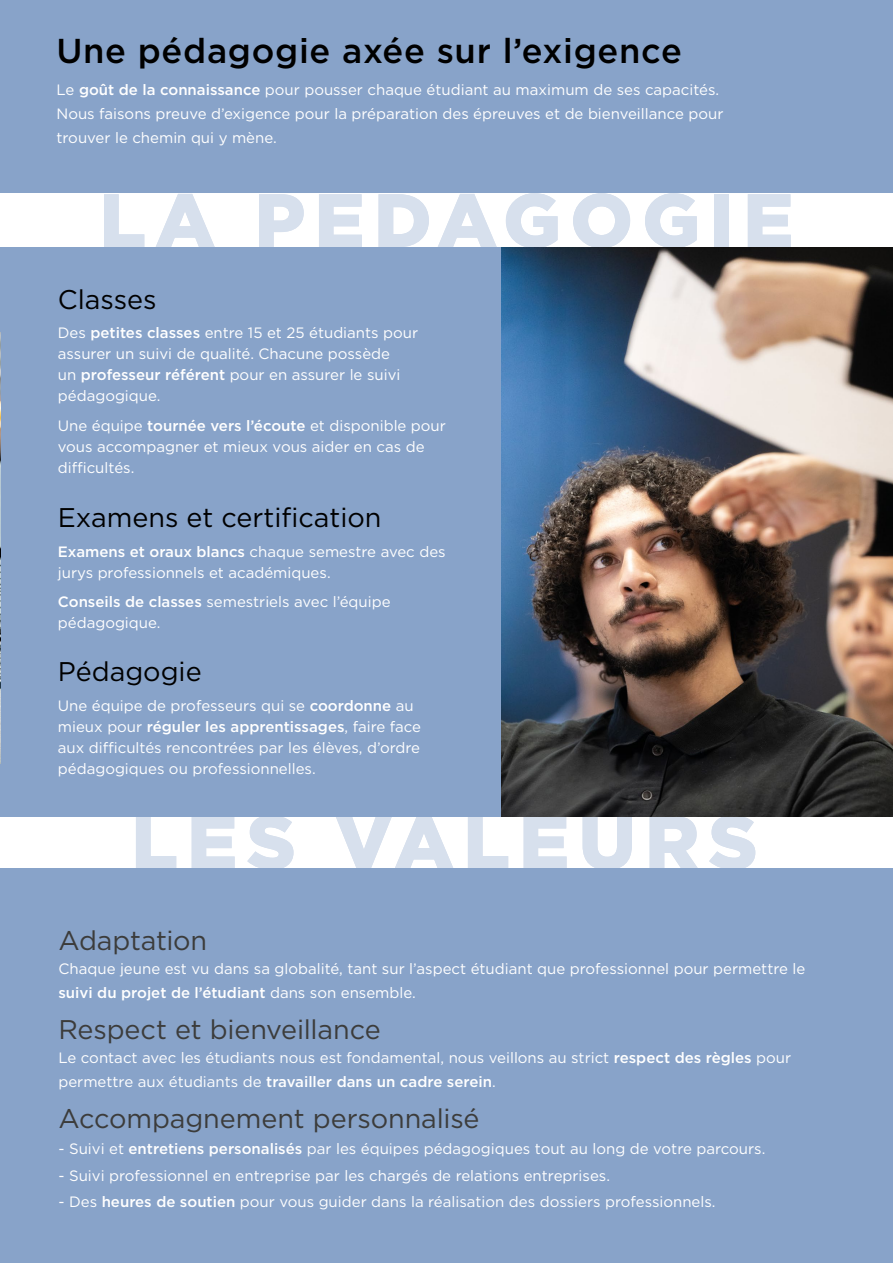
<style>
.page{position:relative;width:893px;height:1263px;background:#fff}
.page>*{position:absolute;margin:0;border:0;box-sizing:border-box;transform-origin:0 0}
.t1{font:900 75.6px "Gotham";letter-spacing:.12em;color:#d7e0ed}
.t2{font:500 34.5px "Gotham";letter-spacing:.02em;color:#000}
.t3{font:27px "Gotham";letter-spacing:-.005em;color:#3c3c3b}
.t4{font:27px "Gotham";color:#000}
.t5{font:15px/21px "Gotham";color:#fff}
.s1{font-weight:500}
</style>
<div class="page">
<div style="left:0;top:0;width:893px;height:193px;background:#88a3c9"></div>
<div style="left:0;top:247px;width:893px;height:569px;background:#88a3c9"></div>
<div style="left:0;top:868px;width:893px;height:395px;background:#88a3c9"></div>
<img style="left:501px;top:247px;width:392px;height:569px">
<img style="left:0;top:333px;width:1px;height:430px">
<h2 class="t2" style="left:56px;top:28px;width:627px">Une pédagogie axée sur l’exigence</h2>
<p class="t5" style="left:57px;top:77px;width:668px;line-height:24px">Le <span class="s1">goût de la connaissance</span> pour pousser chaque étudiant au maximum de ses capacités.<br>Nous faisons preuve d’exigence pour la préparation des épreuves et de bienveillance pour trouver le chemin qui y mène.</p>
<h1 class="t1" style="left:99px;top:168px;width:696px">LA PEDAGOGIE</h1>
<h3 class="t4" style="left:58px;top:282px;width:100px">Classes</h3>
<p class="t5" style="left:58px;top:322px;width:362px">Des <span class="s1">petites classes</span> entre 15 et 25 étudiants pour assurer un suivi de qualité. Chacune possède<br>un <span class="s1">professeur référent</span> pour en assurer le suivi pédagogique.</p>
<p class="t5" style="left:58px;top:414px;width:390px">Une équipe <span class="s1">tournée vers l’écoute</span> et disponible pour vous accompagner et mieux vous aider en cas de difficultés.</p>
<h3 class="t4" style="left:58px;top:500px;width:325px">Examens et certification</h3>
<p class="t5" style="left:58px;top:541px;width:389px"><span class="s1">Examens et oraux blancs</span> chaque semestre avec des jurys professionnels et académiques.</p>
<p class="t5" style="left:58px;top:591px;width:334px"><span class="s1">Conseils de classes</span> semestriels avec l’équipe pédagogique.</p>
<h3 class="t4" style="left:58px;top:654px;width:145px">Pédagogie</h3>
<p class="t5" style="left:58px;top:695px;width:365px">Une équipe de professeurs qui se <span class="s1">coordonne</span> au mieux pour <span class="s1">réguler les apprentissages</span>, faire face aux difficultés rencontrées par les élèves, d’ordre pédagogiques ou professionnelles.</p>
<h1 class="t1" style="left:131px;top:790px;width:628px">LES VALEURS</h1>
<h3 class="t3" style="left:58px;top:923px;width:150px">Adaptation</h3>
<p class="t5" style="left:58px;top:956px;width:748px;line-height:24px">Chaque jeune est vu dans sa globalité, tant sur l’aspect étudiant que professionnel pour permettre le <span class="s1">suivi du projet de l’étudiant</span> dans son ensemble.</p>
<h3 class="t3" style="left:58px;top:1012px;width:324px">Respect et bienveillance</h3>
<p class="t5" style="left:58px;top:1045px;width:734px;line-height:24px">Le contact avec les étudiants nous est fondamental, nous veillons au strict <span class="s1">respect des règles</span> pour permettre aux étudiants de <span class="s1">travailler dans un cadre serein</span>.</p>
<h3 class="t3" style="left:58px;top:1101px;width:423px">Accompagnement personnalisé</h3>
<p class="t5" style="left:58px;top:1138px;width:708px">- Suivi et <span class="s1">entretiens personalisés</span> par les équipes pédagogiques tout au long de votre parcours.</p>
<p class="t5" style="left:58px;top:1165px;width:553px">- Suivi professionnel en entreprise par les chargés de relations entreprises.</p>
<p class="t5" style="left:58px;top:1191px;width:659px">- Des <span class="s1">heures de soutien</span> pour vous guider dans la réalisation des dossiers professionnels.</p>
</div>
